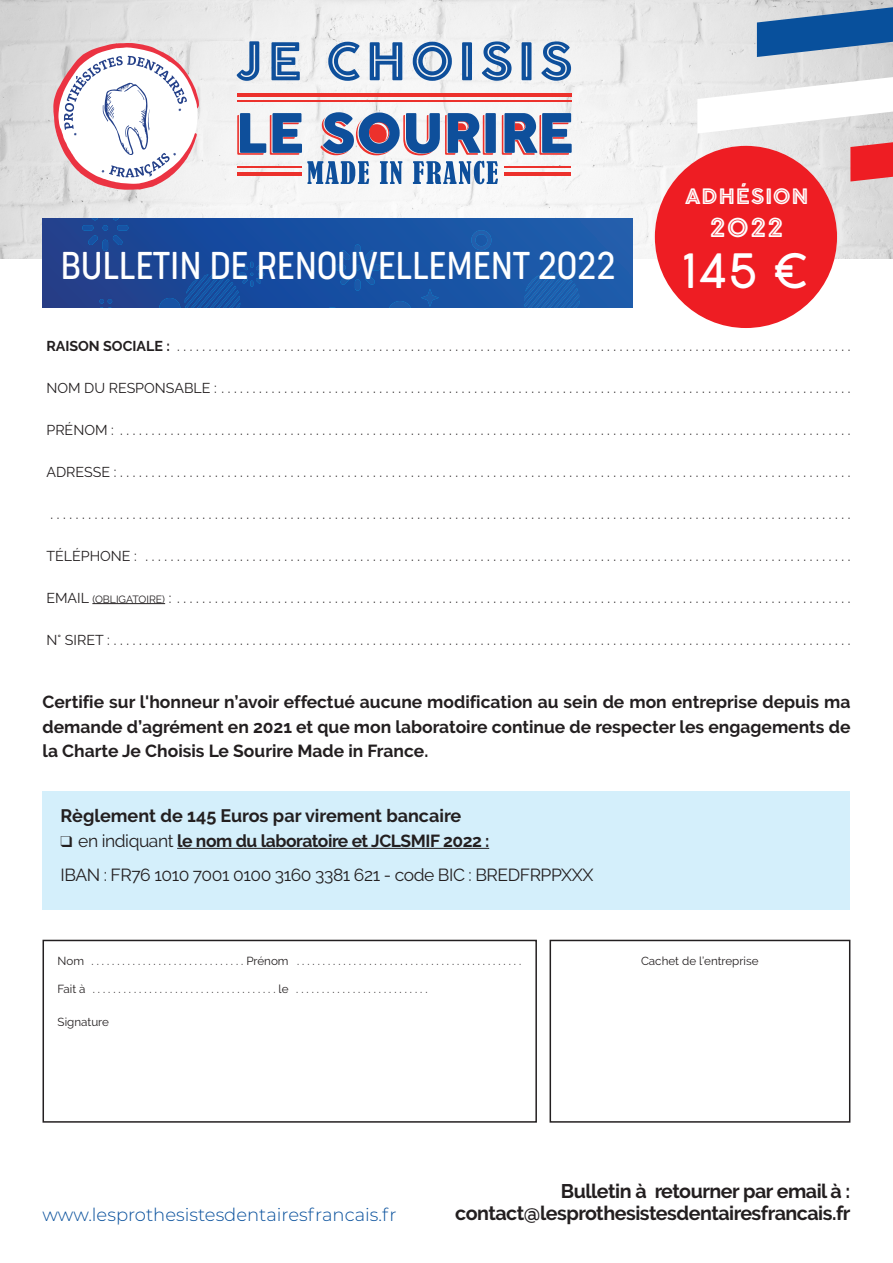
<style>
.page{position:relative;width:893px;height:1263px;background:#fff}
.page>*{position:absolute;margin:0;border:0;box-sizing:border-box;transform-origin:0 0}
.t1{font:300 48.6px "Cocogoose Pro";color:#fff}
.t2{font:300 36.45px "Cocogoose Condensed";color:#fff}
.t3{font:26.7px "Cocogoose Pro Inline";color:#fff}
.t4{font:21.9px "Cocogoose Pro Inline";letter-spacing:.03em;color:#fff}
.t5{font:700 19.65px/21.9px "Raleway";letter-spacing:-.025em;color:#231f20;text-align:right}
.t6{font:300 18px "Montserrat";color:#08509c}
.t7{font:700 18px "Raleway";color:#231f20}
.t8{font:700 17.4px/24.6px "Raleway";color:#231f20;text-align:justify}
.t9{font:17.4px/33.8px "Raleway";letter-spacing:-.025em;color:#231f20}
.t10{font:14.25px "Raleway";color:#231f20}
.t11{font:11.7px "Raleway";color:#231f20}
.s1{font-weight:700}
.s2{font-size:10.5px}
</style>
<div class="page">
<img style="left:0;top:0;width:893px;height:259px">
<svg style="left:237px;top:113px;width:65px;height:42px"></svg>
<svg style="left:321px;top:112px;width:175px;height:43px"></svg>
<svg style="left:502px;top:113px;width:70px;height:42px"></svg>
<svg style="left:237px;top:41px;width:22px;height:40px"></svg>
<svg style="left:271px;top:42px;width:29px;height:38px"></svg>
<svg style="left:328px;top:42px;width:32px;height:39px"></svg>
<svg style="left:370px;top:42px;width:32px;height:38px"></svg>
<svg style="left:413px;top:42px;width:39px;height:39px"></svg>
<svg style="left:462px;top:42px;width:10px;height:38px"></svg>
<svg style="left:482px;top:41px;width:30px;height:40px"></svg>
<svg style="left:522px;top:42px;width:9px;height:38px"></svg>
<svg style="left:541px;top:41px;width:30px;height:40px"></svg>
<svg style="left:307px;top:161px;width:62px;height:23px"></svg>
<svg style="left:380px;top:161px;width:22px;height:23px"></svg>
<svg style="left:413px;top:161px;width:85px;height:23px"></svg>
<hr style="left:237px;top:100px;width:334px;height:2px;background:#ec312c">
<hr style="left:237px;top:94px;width:334px;height:3px;background:#ec312c">
<hr style="left:504px;top:172px;width:67px;height:4px;background:#ec312c">
<hr style="left:504px;top:166px;width:67px;height:2px;background:#ec312c">
<hr style="left:237px;top:172px;width:65px;height:4px;background:#ec312c">
<hr style="left:237px;top:166px;width:65px;height:2px;background:#ec312c">
<svg style="left:43px;top:219px;width:589px;height:89px;background:#1b4f9f"></svg>
<svg style="left:273px;top:307px;width:63px;height:1px"></svg>
<svg style="left:524px;top:272px;width:55px;height:36px;background:#1d5fad"></svg>
<svg style="left:99px;top:299px;width:13px;height:9px"></svg>
<svg style="left:470px;top:230px;width:23px;height:20px"></svg>
<svg style="left:388px;top:289px;width:51px;height:19px"></svg>
<svg style="left:335px;top:244px;width:46px;height:47px;background:#1753a5"></svg>
<svg style="left:82px;top:219px;width:46px;height:32px"></svg>
<svg style="left:159px;top:262px;width:105px;height:46px;background:#174c9d"></svg>
<svg style="left:50px;top:37px;width:155px;height:155px"></svg>
<svg style="left:697px;top:0;width:196px;height:182px"></svg>
<hr style="left:92px;top:603px;width:73px;height:1px;background:#231f20">
<div style="left:43px;top:792px;width:807px;height:118px;background:#d4effb"></div>
<div style="left:43px;top:940px;width:494px;height:183px;border:2px solid #231f20"></div>
<div style="left:550px;top:940px;width:300px;height:183px;border:2px solid #231f20"></div>
<hr style="left:177px;top:848px;width:312px;height:1px;background:#231f20">
<div style="left:655px;top:146px;width:182px;height:182px;background:#ee1d23;border-radius:50%"></div>
<h2 class="t2" style="left:61px;top:245px;width:556px">BULLETIN DE RENOUVELLEMENT 2022</h2>
<h3 class="t4" style="left:685px;top:184px;width:125px">ADHÉSION</h3>
<h3 class="t3" style="left:710px;top:212px;width:76px">2022</h3>
<h1 class="t1" style="left:683px;top:243px;width:128px">145 €</h1>
<p class="t10" style="left:46px;top:337px;width:805px"><span class="s1">RAISON SOCIALE :</span> . . . . . . . . . . . . . . . . . . . . . . . . . . . . . . . . . . . . . . . . . . . . . . . . . . . . . . . . . . . . . . . . . . . . . . . . . . . . . . . . . . . . . . . . . . . . . . . . . . . . . . . . . . .</p>
<p class="t10" style="left:46px;top:379px;width:805px">NOM DU RESPONSABLE : . . . . . . . . . . . . . . . . . . . . . . . . . . . . . . . . . . . . . . . . . . . . . . . . . . . . . . . . . . . . . . . . . . . . . . . . . . . . . . . . . . . . . . . . . . . . . . . . . . . .</p>
<p class="t10" style="left:46px;top:421px;width:805px">PRÉNOM : . . . . . . . . . . . . . . . . . . . . . . . . . . . . . . . . . . . . . . . . . . . . . . . . . . . . . . . . . . . . . . . . . . . . . . . . . . . . . . . . . . . . . . . . . . . . . . . . . . . . . . . . . . . . . . . . . . . .</p>
<p class="t10" style="left:46px;top:463px;width:805px">ADRESSE : . . . . . . . . . . . . . . . . . . . . . . . . . . . . . . . . . . . . . . . . . . . . . . . . . . . . . . . . . . . . . . . . . . . . . . . . . . . . . . . . . . . . . . . . . . . . . . . . . . . . . . . . . . . . . . . . . . . .</p>
<p class="t10" style="left:50px;top:505px;width:801px">. . . . . . . . . . . . . . . . . . . . . . . . . . . . . . . . . . . . . . . . . . . . . . . . . . . . . . . . . . . . . . . . . . . . . . . . . . . . . . . . . . . . . . . . . . . . . . . . . . . . . . . . . . . . . . . . . . . . . . . . . . . . . . .</p>
<p class="t10" style="left:46px;top:547px;width:805px">TÉLÉPHONE : . . . . . . . . . . . . . . . . . . . . . . . . . . . . . . . . . . . . . . . . . . . . . . . . . . . . . . . . . . . . . . . . . . . . . . . . . . . . . . . . . . . . . . . . . . . . . . . . . . . . . . . . . . . . . . . .</p>
<p class="t10" style="left:46px;top:589px;width:805px">EMAIL <span class="s2">(OBLIGATOIRE)</span> : . . . . . . . . . . . . . . . . . . . . . . . . . . . . . . . . . . . . . . . . . . . . . . . . . . . . . . . . . . . . . . . . . . . . . . . . . . . . . . . . . . . . . . . . . . . . . . . . . . . . . . . . . . .</p>
<p class="t10" style="left:46px;top:631px;width:805px">N° SIRET : . . . . . . . . . . . . . . . . . . . . . . . . . . . . . . . . . . . . . . . . . . . . . . . . . . . . . . . . . . . . . . . . . . . . . . . . . . . . . . . . . . . . . . . . . . . . . . . . . . . . . . . . . . . . . . . . . . . . .</p>
<p class="t8" style="left:43px;top:690px;width:809px">Certifie sur l'honneur n’avoir effectué aucune modification au sein de mon entreprise depuis ma demande d’agrément en 2021 et que mon laboratoire continue de respecter les engagements de la Charte Je Choisis Le Sourire Made in France.</p>
<p class="t7" style="left:61px;top:805px;width:402px">Règlement de 145 Euros par virement bancaire</p>
<p class="t9" style="left:61px;top:824px;width:534px">❑ en indiquant <span class="s1">le nom du laboratoire et JCLSMIF 2022 :<br></span>IBAN : FR76 1010 7001 0100 3160 3381 621 - code BIC : BREDFRPPXXX</p>
<p class="t11" style="left:58px;top:954px;width:465px">Nom . . . . . . . . . . . . . . . . . . . . . . . . . . . . . . Prénom . . . . . . . . . . . . . . . . . . . . . . . . . . . . . . . . . . . . . . . . . . . .</p>
<p class="t11" style="left:58px;top:982px;width:371px">Fait à . . . . . . . . . . . . . . . . . . . . . . . . . . . . . . . . . . . . le . . . . . . . . . . . . . . . . . . . . . . . . . .</p>
<p class="t11" style="left:58px;top:1015px;width:53px">Signature</p>
<p class="t11" style="left:641px;top:954px;width:119px">Cachet de l’entreprise</p>
<p class="t6" style="left:43px;top:1207px;width:356px">www.lesprothesistesdentairesfrancais.fr</p>
<h3 class="t5" style="left:455px;top:1180px;width:397px">Bulletin à retourner par email à : contact@lesprothesistesdentairesfrancais.fr</h3>
</div>
